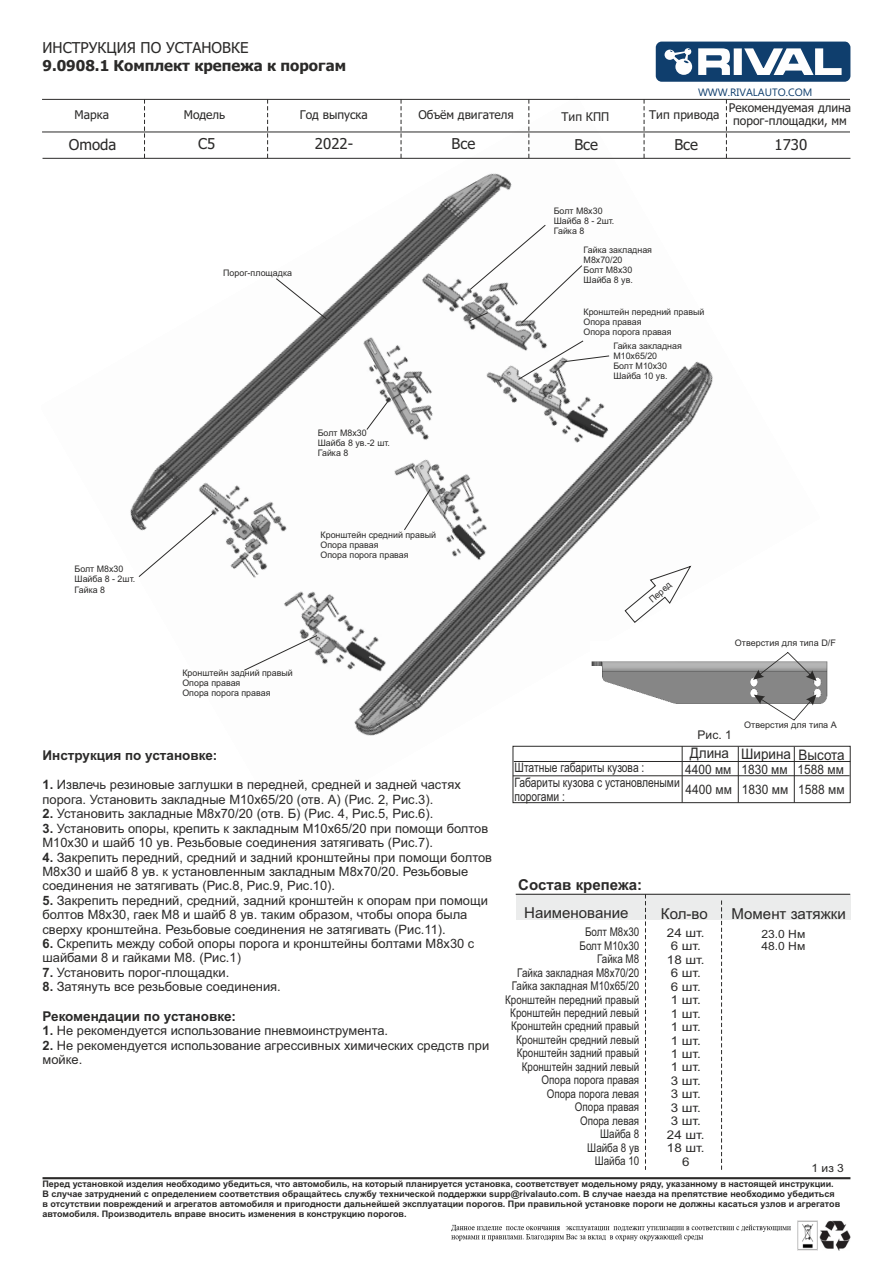
<style>
.page{position:relative;width:893px;height:1263px;background:#fff}
.page>*{position:absolute;margin:0;border:0;box-sizing:border-box;transform-origin:0 0}
.t1{font:15px "Tahoma";color:#2b2a29}
.t2{font:15px "Arial";color:#2b2a29}
.t3{font:700 15px "Tahoma";color:#2b2a29}
.t4{font:700 15px "Arial";color:#2b2a29}
.t5{font:14.55px "Arial";color:#2b2a29;scale:.93 1}
.t6{font:700 13.5px "Arial";color:#2b2a29}
.t7{font:13.05px/14.5px "Arial";color:#2b2a29;scale:.79 1}
.t8{font:13.05px "Arial";color:#2b2a29;scale:.91 1}
.t9{font:12.9px/14.4px "Arial";color:#2b2a29}
.t10{font:12px/13.5px "Arial";color:#2b2a29;text-align:right;scale:.82 1}
.t11{font:12px/13px "Tahoma";color:#2b2a29;text-align:center}
.t12{font:12px/13.5px "Arial";color:#2b2a29;text-align:center;scale:1.11 1}
.t13{font:12px "Arial";color:#2b2a29}
.t14{font:11.4px/12.8px "Arial";color:#2b2a29;scale:1.06 1}
.t15{font:10.65px "Ebrima";color:#0f3e6d}
.t16{font:700 9px/10.1px "Arial";color:#2b2a29}
.t17{font:9px/10.1px "Arial";color:#2b2a29}
.s1{font-weight:700}
</style>
<div class="page">
<img style="left:42px;top:98px;width:777px;height:706px">
<div style="left:516px;top:894px;width:334px;height:25px;background:#ebecec"></div>
<hr style="left:43px;top:1177px;width:807px;height:2px;background:#2b2a29">
<svg style="left:645px;top:895px;width:1px;height:275px"></svg>
<hr style="left:516px;top:894px;width:334px;height:1px;background:#2b2a29">
<svg style="left:721px;top:900px;width:1px;height:270px"></svg>
<svg style="left:144px;top:100px;width:1px;height:58px"></svg>
<svg style="left:267px;top:100px;width:1px;height:58px"></svg>
<svg style="left:401px;top:100px;width:1px;height:58px"></svg>
<svg style="left:528px;top:100px;width:1px;height:58px"></svg>
<svg style="left:644px;top:100px;width:1px;height:58px"></svg>
<hr style="left:42px;top:99px;width:808px;height:1px;background:#2b2a29">
<hr style="left:42px;top:132px;width:808px;height:1px;background:#2b2a29">
<svg style="left:656px;top:42px;width:194px;height:40px"></svg>
<svg style="left:726px;top:100px;width:1px;height:58px"></svg>
<img style="left:797px;top:1220px;width:53px;height:30px">
<img style="left:451px;top:1220px;width:350px;height:26px">
<hr style="left:513px;top:775px;width:337px;height:1px;background:#2b2a29">
<div style="left:513px;top:746px;width:338px;height:57px;border:1px solid #2b2a29"></div>
<hr style="left:514px;top:761px;width:336px;height:1px;background:#2b2a29">
<hr style="left:682px;top:746px;width:1px;height:57px;background:#2b2a29">
<hr style="left:738px;top:746px;width:1px;height:57px;background:#2b2a29">
<hr style="left:794px;top:747px;width:1px;height:56px;background:#2b2a29">
<hr style="left:43px;top:158px;width:807px;height:1px;background:#2b2a29">
<svg style="left:243px;top:634px;width:75px;height:37px"></svg>
<svg style="left:403px;top:488px;width:29px;height:43px"></svg>
<svg style="left:366px;top:400px;width:23px;height:31px"></svg>
<svg style="left:517px;top:340px;width:93px;height:41px"></svg>
<svg style="left:138px;top:511px;width:77px;height:67px"></svg>
<svg style="left:624px;top:565px;width:68px;height:58px"></svg>
<svg style="left:275px;top:277px;width:52px;height:43px"></svg>
<svg style="left:468px;top:224px;width:115px;height:100px"></svg>
<img style="left:591px;top:641px;width:237px;height:76px">
<svg style="left:754px;top:694px;width:62px;height:27px"></svg>
<svg style="left:753px;top:652px;width:63px;height:29px"></svg>
<p class="t1" style="left:43px;top:42px;width:207px">ИНСТРУКЦИЯ ПО УСТАНОВКЕ</p>
<p class="t3" style="left:43px;top:60px;width:305px">9.0908.1 Комплект крепежа к порогам</p>
<p class="t15" style="left:698px;top:88px;width:116px">WWW.RIVALAUTO.COM</p>
<p class="t11" style="left:75px;top:109px;width:36px">Марка</p>
<p class="t11" style="left:184px;top:109px;width:43px">Модель</p>
<p class="t11" style="left:300px;top:109px;width:70px">Год выпуска</p>
<p class="t11" style="left:418px;top:109px;width:97px">Объём двигателя</p>
<p class="t11" style="left:562px;top:111px;width:49px">Тип КПП</p>
<p class="t11" style="left:649px;top:109px;width:72px">Тип привода</p>
<p class="t1" style="left:69px;top:139px;width:49px">Omoda</p>
<p class="t1" style="left:198px;top:138px;width:19px">C5</p>
<p class="t1" style="left:315px;top:138px;width:40px">2022-</p>
<p class="t1" style="left:574px;top:138px;width:25px">Все</p>
<p class="t1" style="left:674px;top:138px;width:25px">Все</p>
<p class="t1" style="left:452px;top:138px;width:25px">Все</p>
<p class="t11" style="left:729px;top:102px;width:124px">Рекомендуемая длина порог-площадки, мм</p>
<p class="t1" style="left:775px;top:138px;width:34px">1730</p>
<p class="t17" style="left:223px;top:268px;width:70px">Порог-площадка</p>
<p class="t17" style="left:318px;top:428px;width:74px">Болт М8х30<br>Шайба 8 ув.-2 шт.<br>Гайка 8</p>
<p class="t17" style="left:554px;top:207px;width:62px">Болт М8х30<br>Шайба 8 - 2шт.<br>Гайка 8</p>
<p class="t17" style="left:584px;top:246px;width:70px">Гайка закладная<br>М8х70/20<br>Болт М8х30<br>Шайба 8 ув.</p>
<p class="t17" style="left:583px;top:307px;width:122px">Кронштейн передний правый<br>Опора правая<br>Опора порога правая</p>
<p class="t17" style="left:613px;top:342px;width:70px">Гайка закладная<br>М10х65/20<br>Болт М10х30<br>Шайба 10 ув.</p>
<p class="t17" style="left:75px;top:565px;width:62px">Болт М8х30<br>Шайба 8 - 2шт.<br>Гайка 8</p>
<p class="t17" style="left:321px;top:531px;width:117px">Кронштейн средний правый<br>Опора правая<br>Опора порога правая</p>
<p class="t17" style="left:182px;top:668px;width:112px">Кронштейн задний правый<br>Опора правая<br>Опора порога правая</p>
<p class="t17" style="left:648px;top:597px;width:28px;rotate:-40deg">Перед</p>
<p class="t17" style="left:735px;top:639px;width:103px">Отверстия для типа D/F</p>
<p class="t6" style="left:43px;top:750px;width:176px">Инструкция по установке:</p>
<p class="t9" style="left:43px;top:779px;width:420px"><span class="s1">1.</span> Извлечь резиновые заглушки в передней, средней и задней частях порога. Установить закладные М10х65/20 (отв. А) (Рис. 2, Рис.3).</p>
<p class="t9" style="left:43px;top:808px;width:392px"><span class="s1">2.</span> Установить закладные М8х70/20 (отв. Б) (Рис. 4, Рис.5, Рис.6).</p>
<p class="t9" style="left:43px;top:822px;width:447px"><span class="s1">3.</span> Установить опоры, крепить к закладным М10х65/20 при помощи болтов<br>М10х30 и шайб 10 ув. Резьбовые соединения затягивать (Рис.7).</p>
<p class="t9" style="left:43px;top:851px;width:451px"><span class="s1">4.</span> Закрепить передний, средний и задний кронштейны при помощи болтов<br>М8х30 и шайб 8 ув. к установленным закладным М8х70/20. Резьбовые соединения не затягивать (Рис.8, Рис.9, Рис.10).</p>
<p class="t9" style="left:43px;top:894px;width:447px"><span class="s1">5.</span> Закрепить передний, средний, задний кронштейн к опорам при помощи болтов М8х30, гаек М8 и шайб 8 ув. таким образом, чтобы опора была сверху кронштейна. Резьбовые соединения не затягивать (Рис.11).</p>
<p class="t9" style="left:42px;top:937px;width:433px"><span class="s1">6.</span> Скрепить между собой опоры порога и кронштейны болтами М8х30 с шайбами 8 и гайками М8. (Рис.1)</p>
<p class="t9" style="left:42px;top:966px;width:188px"><span class="s1">7.</span> Установить порог-площадки.</p>
<p class="t9" style="left:42px;top:981px;width:240px"><span class="s1">8.</span> Затянуть все резьбовые соединения.</p>
<p class="t6" style="left:42px;top:1011px;width:195px">Рекомендации по установке:</p>
<p class="t9" style="left:42px;top:1024px;width:347px"><span class="s1">1.</span> Не рекомендуется использование пневмоинструмента.</p>
<p class="t9" style="left:42px;top:1039px;width:448px"><span class="s1">2.</span> Не рекомендуется использование агрессивных химических средств при мойке.</p>
<p class="t13" style="left:698px;top:730px;width:36px">Рис. 1</p>
<p class="t17" style="left:744px;top:721px;width:94px">Отверстия для типа А</p>
<p class="t5" style="left:690px;top:748px;width:168px">Длина Ширина Высота</p>
<p class="t8" style="left:686px;top:785px;width:176px">4400 мм 1830 мм 1588 мм</p>
<p class="t7" style="left:515px;top:762px;width:166px">Штатные габариты кузова :</p>
<p class="t8" style="left:685px;top:764px;width:176px">4400 мм 1830 мм 1588 мм</p>
<p class="t7" style="left:514px;top:776px;width:211px">Габариты кузова с установлеными порогами :</p>
<p class="t4" style="left:518px;top:879px;width:125px">Состав крепежа:</p>
<p class="t10" style="left:505px;top:926px;width:165px">Болт М8х30<br>Болт М10х30<br>Гайка М8<br>Гайка закладная М8х70/20<br>Гайка закладная М10х65/20<br>Кронштейн передний правый<br>Кронштейн передний левый<br>Кронштейн средний правый<br>Кронштейн средний левый<br>Кронштейн задний правый<br>Кронштейн задний левый<br>Опора порога правая<br>Опора порога левая<br>Опора правая<br>Опора левая<br>Шайба 8<br>Шайба 8 ув<br>Шайба 10</p>
<p class="t12" style="left:667px;top:927px;width:35px">24 шт.<br>6 шт.<br>18 шт.<br>6 шт.<br>6 шт.<br>1 шт.<br>1 шт.<br>1 шт.<br>1 шт.<br>1 шт.<br>1 шт.<br>3 шт.<br>3 шт.<br>3 шт.<br>3 шт.<br>24 шт.<br>18 шт.<br>6</p>
<p class="t2" style="left:524px;top:907px;width:106px">Наименование</p>
<p class="t2" style="left:661px;top:908px;width:48px">Кол-во</p>
<p class="t2" style="left:731px;top:908px;width:116px">Момент затяжки</p>
<p class="t14" style="left:761px;top:928px;width:43px">23.0 Нм<br>48.0 Нм</p>
<p class="t14" style="left:811px;top:1162px;width:32px">1 из 3</p>
<p class="t16" style="left:43px;top:1180px;width:799px">Перед установкой изделия необходимо убедиться, что автомобиль, на который планируется установка, соответствует модельному ряду, указанному в настоящей инструкции.<br>В случае затруднений с определением соответствия обращайтесь службу технической поддержки supp@rivalauto.com. В случае наезда на препятствие необходимо убедиться в отсутствии повреждений и агрегатов автомобиля и пригодности дальнейшей эксплуатации порогов. При правильной установке пороги не должны касаться узлов и агрегатов автомобиля. Производитель вправе вносить изменения в конструкцию порогов.</p>
</div>
